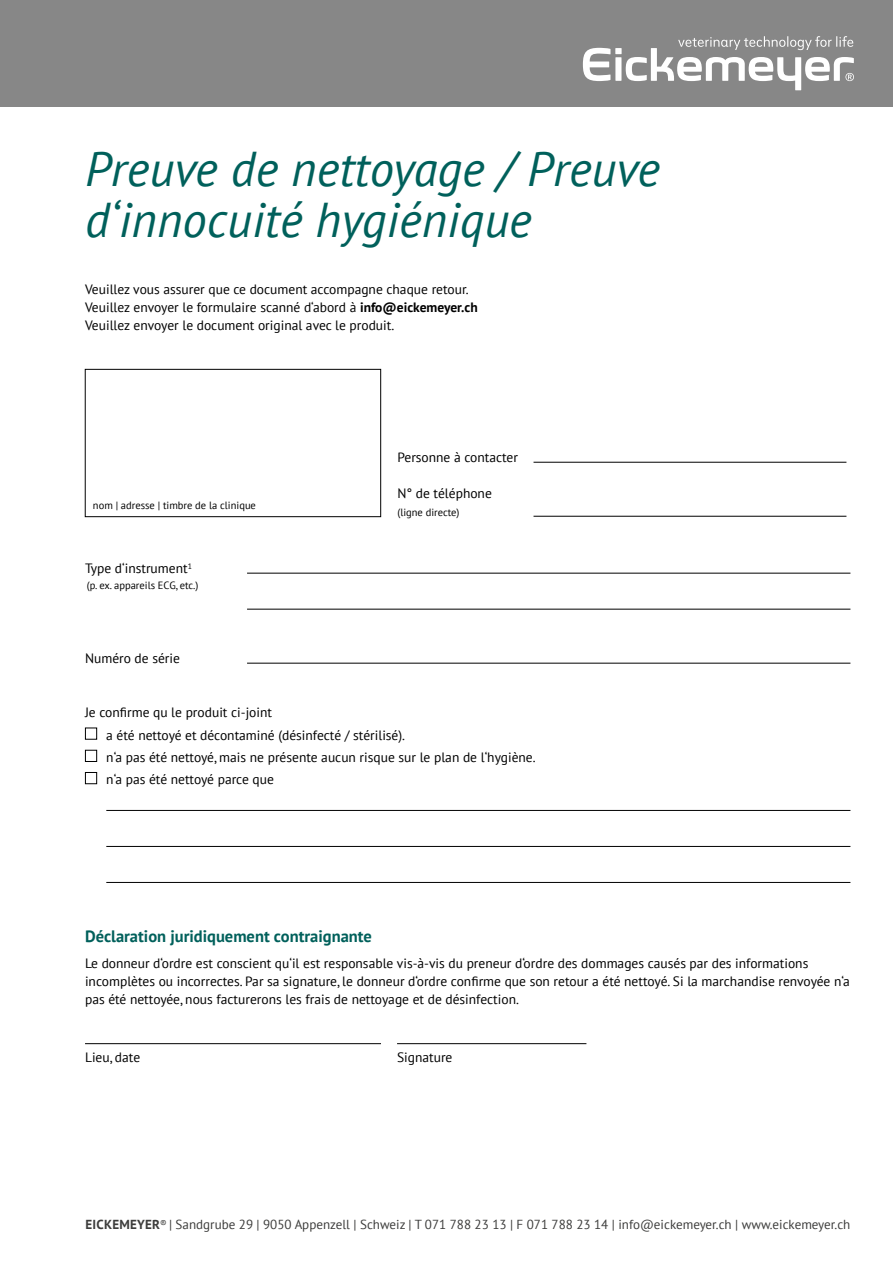
<style>
.page{position:relative;width:893px;height:1263px;background:#fff}
.page>*{position:absolute;margin:0;border:0;box-sizing:border-box;transform-origin:0 0}
.t1{font:italic 48.75px/51px "PT Sans";color:#00605b}
.t2{font:700 16.5px "PT Sans";color:#00605b}
.t3{font:13.5px/18px "PT Sans";color:#000}
.t4{font:13.05px "PT Sans";color:#3c3c3b}
.t5{font:10.5px "PT Sans";color:#000}
.s1{font-weight:700}
.s2{font-style:italic;font-size:9.75px}
</style>
<div class="page">
<div style="left:0;top:0;width:893px;height:106px;background:#878787"></div>
<svg style="left:583px;top:36px;width:271px;height:54px"></svg>
<div style="left:85px;top:369px;width:296px;height:148px;border:1px solid #000"></div>
<hr style="left:533px;top:462px;width:313px;height:1px;background:#000">
<hr style="left:533px;top:516px;width:313px;height:1px;background:#000">
<hr style="left:247px;top:573px;width:603px;height:1px;background:#000">
<hr style="left:247px;top:609px;width:603px;height:1px;background:#000">
<hr style="left:247px;top:663px;width:603px;height:1px;background:#000">
<div style="left:85px;top:728px;width:12px;height:12px;border:1px solid #000"></div>
<div style="left:85px;top:750px;width:12px;height:12px;border:1px solid #000"></div>
<div style="left:85px;top:772px;width:12px;height:12px;border:1px solid #000"></div>
<hr style="left:106px;top:810px;width:744px;height:1px;background:#000">
<hr style="left:106px;top:846px;width:744px;height:1px;background:#000">
<hr style="left:106px;top:882px;width:744px;height:1px;background:#000">
<hr style="left:85px;top:1043px;width:296px;height:1px;background:#000">
<hr style="left:397px;top:1043px;width:189px;height:1px;background:#000">
<h1 class="t1" style="left:85px;top:143px;width:576px">Preuve de nettoyage / Preuve d‘innocuité hygiénique</h1>
<p class="t3" style="left:85px;top:280px;width:394px">Veuillez vous assurer que ce document accompagne chaque retour.<br>Veuillez envoyer le formulaire scanné d‘abord à <span class="s1">info@eickemeyer.ch<br></span>Veuillez envoyer le document original avec le produit.</p>
<p class="t5" style="left:93px;top:499px;width:164px">nom | adresse | timbre de la clinique</p>
<p class="t3" style="left:85px;top:559px;width:108px">Type d‘instrument<sup>1</sup></p>
<p class="t5" style="left:87px;top:579px;width:113px">(p. ex. appareils ECG, etc.)</p>
<p class="t3" style="left:85px;top:649px;width:96px">Numéro de série</p>
<p class="t3" style="left:397px;top:448px;width:122px">Personne à contacter</p>
<p class="t3" style="left:397px;top:484px;width:96px">N° de téléphone</p>
<p class="t5" style="left:397px;top:506px;width:64px">(ligne directe)</p>
<p class="t3" style="left:106px;top:701px;width:431px;line-height:22.2px;text-indent:-21px">Je confirme qu le produit ci-joint<br>a été nettoyé et décontaminé (désinfecté / stérilisé).<br>n‘a pas été nettoyé, mais ne présente aucun risque sur le plan de l‘hygiène. n‘a pas été nettoyé parce que</p>
<p class="t2" style="left:85px;top:925px;width:288px">Déclaration juridiquement contraignante</p>
<p class="t3" style="left:85px;top:954px;width:766px">Le donneur d‘ordre est conscient qu‘il est responsable vis-à-vis du preneur d‘ordre des dommages causés par des informations incomplètes ou incorrectes. Par sa signature, le donneur d‘ordre confirme que son retour a été nettoyé. Si la marchandise renvoyée n‘a pas été nettoyée, nous facturerons les frais de nettoyage et de désinfection.</p>
<p class="t3" style="left:85px;top:1048px;width:57px">Lieu, date</p>
<p class="t3" style="left:397px;top:1048px;width:57px">Signature</p>
<p class="t4" style="left:86px;top:1215px;width:766px"><span class="s1">EICKEMEYER</span><span class="s2">®</span> | Sandgrube 29 | 9050 Appenzell | Schweiz | T 071 788 23 13 | F 071 788 23 14 | info@eickemeyer.ch | www.eickemeyer.ch</p>
</div>
